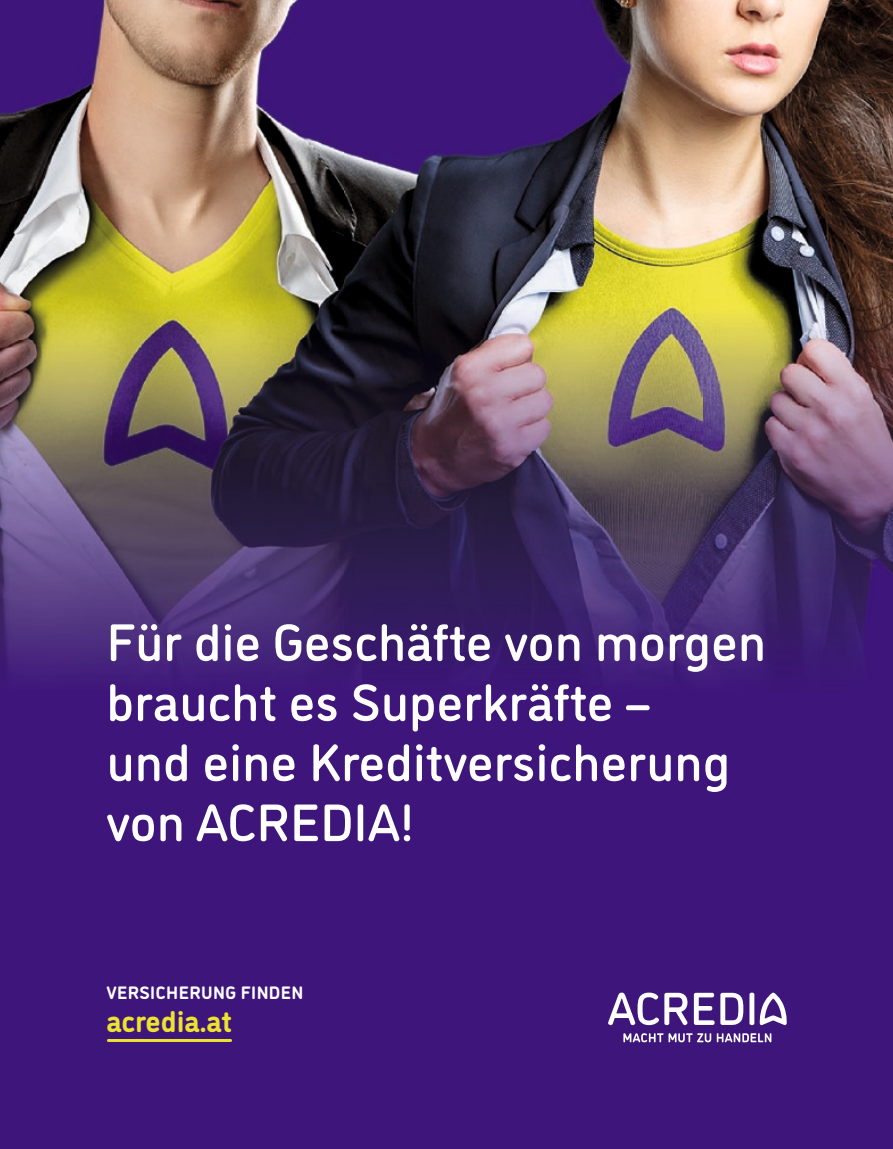
<style>
.page{position:relative;width:893px;height:1149px;background:#fff}
.page>*{position:absolute;margin:0;border:0;box-sizing:border-box;transform-origin:0 0}
.t1{font:500 52.5px/60px "DI Nosaur";color:#fff}
.t2{font:700 30px "DI Nosaur";color:#ebe32e}
.t3{font:700 18px "DI Nosaur";letter-spacing:.02em;color:#fff}
</style>
<div class="page">
<div style="left:0;top:0;width:893px;height:1148px;background:#3e157b"></div>
<img style="left:0;top:0;width:893px;height:673px">
<svg style="left:623px;top:1033px;width:88px;height:8px"></svg>
<svg style="left:717px;top:1033px;width:54px;height:8px"></svg>
<svg style="left:608px;top:992px;width:79px;height:32px"></svg>
<svg style="left:694px;top:992px;width:49px;height:32px"></svg>
<div style="left:749px;top:992px;width:5px;height:32px;background:#fff;border-radius:2px"></div>
<svg style="left:759px;top:992px;width:28px;height:32px"></svg>
<hr style="left:108px;top:1038px;width:123px;height:3px;background:#ebe32e">
<p class="t1" style="left:106px;top:609px;width:661px">Für die Geschäfte von morgen braucht es Superkräfte –<br>und eine Kreditversicherung von ACREDIA!</p>
<p class="t3" style="left:106px;top:979px;width:198px">VERSICHERUNG FINDEN</p>
<p class="t2" style="left:106px;top:998px;width:127px">acredia.at</p>
</div>
